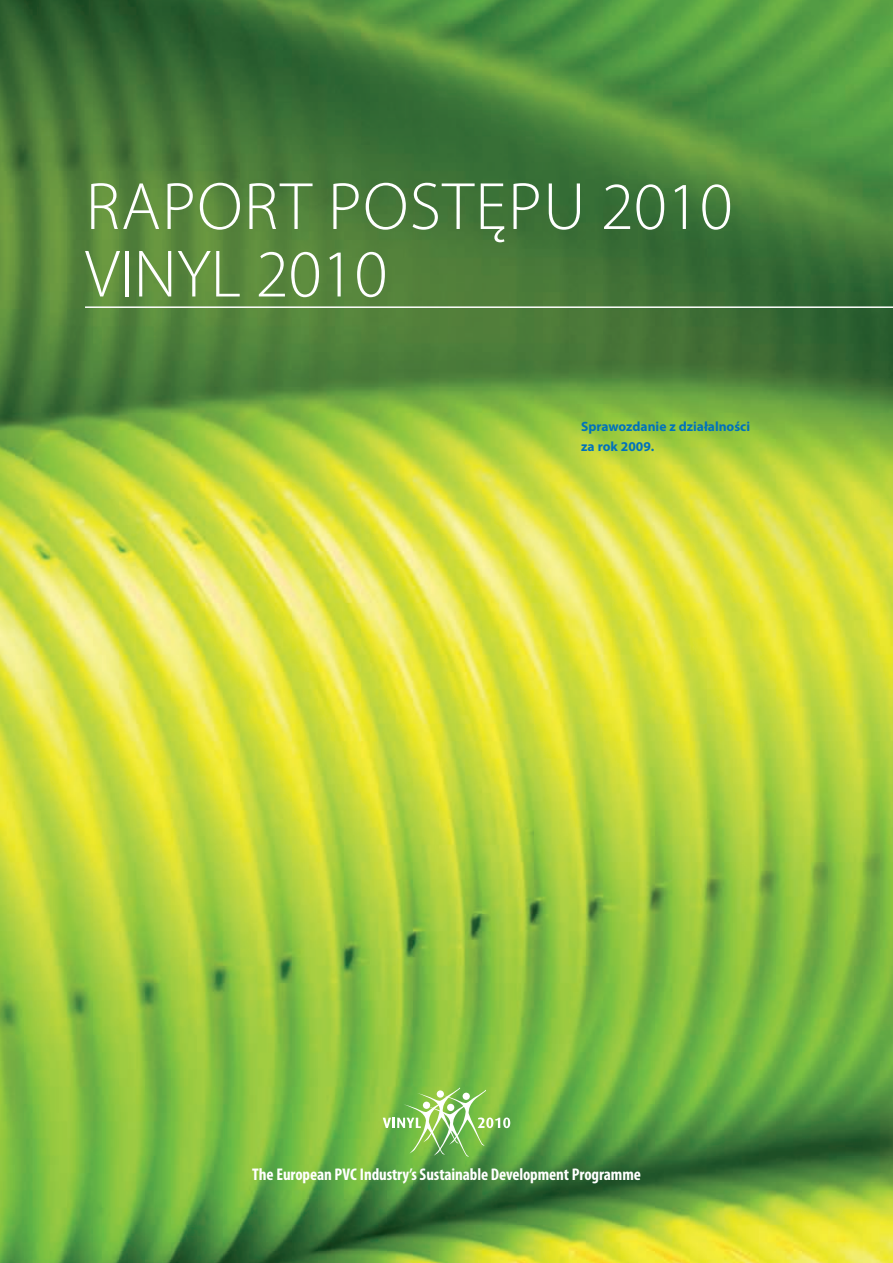
<style>
.page{position:relative;width:893px;height:1263px;background:#fff}
.page>*{position:absolute;margin:0;border:0;box-sizing:border-box;transform-origin:0 0}
.t1{font:300 67.5px/67.5px "Myriad Pro";color:#fff}
.t2{font:700 condensed 16.95px "Myriad Pro";letter-spacing:-.005em;color:#fff}
.t3{font:700 13.5px/20.2px "Myriad Pro";color:#0071bb}
</style>
<div class="page">
<img style="left:0;top:0;width:893px;height:1263px">
<svg style="left:383px;top:1087px;width:127px;height:70px"></svg>
<hr style="left:85px;top:306px;width:808px;height:2px;background:#fff">
<h1 class="t1" style="left:85px;top:172px;width:649px;text-indent:243px">POSTĘPU 2010<br>VINYL 2010</h1>
<h1 class="t1" style="left:86px;top:172px;width:75px">RAPORT</h1>
<p class="t3" style="left:581px;top:416px;width:170px">Sprawozdanie z działalności za rok 2009.</p>
<p class="t2" style="left:252px;top:1164px;width:390px">The European PVC Industry’s Sustainable Development Programme</p>
</div>
